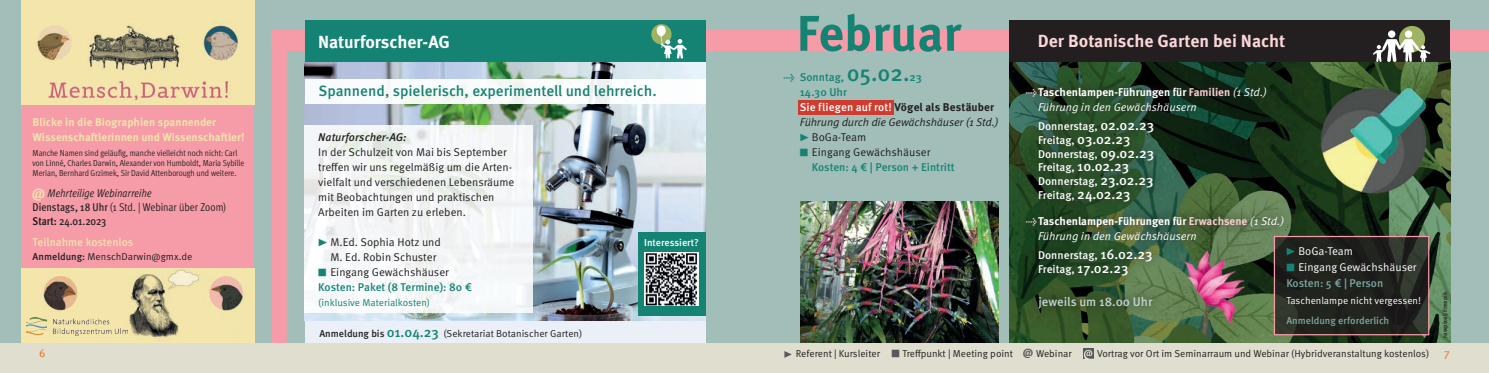
<style>
.page{position:relative;width:1489px;height:373px;background:#fff}
.page>*{position:absolute;margin:0;border:0;box-sizing:border-box;transform-origin:0 0}
.t1{font:700 50px "Meta OT";color:#158373}
.t2{font:700 17.5px "Meta OT";color:#fbd6d8}
.t3{font:700 17.5px "Meta OT";color:#fff}
.t4{font:500 15px "Meta OT";color:#158373}
.t5{font:700 15px "Meta OT";color:#f0e3ab}
.t6{font:500 12.5px "Meta OT";color:#c3d4d1}
.t7{font:11.25px/15px "Meta OT Norm";color:#231f20}
.t8{font:500 11.25px/13.8px "Meta OT";color:#fff}
.t9{font:500 11.25px/15px "Meta OT";color:#158373}
.t10{font:700 11.25px "Meta OT";color:#fff}
.t11{font:700 11.25px/15px "Meta OT";color:#f0e3ab}
.t12{font:11.25px "Meta OT Norm Ita";color:#fff}
.t13{font:11.25px "Meta OT Cond Norm";letter-spacing:-.005em;color:#231f20}
.t14{font:11.25px "Meta OT Norm Ita";letter-spacing:-.015em;color:#231f20}
.t15{font:500 11.25px/21.2px "Meta OT";letter-spacing:-.005em;color:#f0e3ab}
.t16{font:11.25px "Meta OT Norm";color:#fff}
.t17{font:11.25px "Meta OT Cond Norm Ita";letter-spacing:-.005em;color:#231f20}
.t18{font:italic 500 11.25px "Meta OT";color:#231f20}
.t19{font:500 11.25px "Meta OT";letter-spacing:-.005em;color:#7ba89f}
.t20{font:11.25px "Meta OT Norm";color:#e4701e}
.t21{font:10px "Meta OT Norm";color:#231f20}
.t22{font:10px "Meta OT Norm";color:#fff}
.t23{font:10px "Meta OT Norm";letter-spacing:-.005em;color:#158373}
.t24{font:500 10px "Meta OT";color:#7ba89f}
.t25{font:500 10px "Meta OT";color:#fff}
.t26{font:8.75px/10px "Meta OT Cond Norm";color:#231f20}
.t27{font:500 6.25px "Meta OT";letter-spacing:-.005em;color:#231f20}
.s1{font-family:"Meta OT";font-weight:500;font-stretch:condensed}
.s2{font-weight:700;font-stretch:condensed;color:#231f20}
.s3{font-stretch:condensed;color:#231f20}
.s4{font-family:"Meta OT";font-weight:500}
.s5{font-size:21.25px;color:#158373}
.s6{font-family:"Meta OT";font-weight:500;font-size:10px;color:#158373}
.s7{font-family:"Meta OT";font-weight:500;font-size:13.75px;color:#158373}
.s8{font-size:22.5px}
.s9{color:#fff}
.s10{font-weight:700;color:#231f20}
.s11{font-weight:500;color:#facccf}
.s12{color:#facccf}
.s13{font-family:"Meta OT Norm Ita";font-weight:400}
.s14{font-size:13.75px}
.s15{font-weight:500;color:#f9c7cb}
.s16{font-size:18.75px;color:#57585a}
.s17{font-family:"Meta OT";font-weight:500;color:#57585a}
.s18{font-family:"Meta OT";font-weight:700;font-size:11.62px;color:#57585a}
</style>
<div class="page">
<div style="left:0;top:0;width:1488px;height:372px;background:#a1beb9"></div>
<div style="left:272px;top:30px;width:1216px;height:21px;background:#f69ca8"></div>
<div style="left:272px;top:32px;width:15px;height:340px;background:#f69ca8"></div>
<img style="left:1009px;top:62px;width:440px;height:280px">
<div style="left:305px;top:21px;width:400px;height:45px;background:#158373"></div>
<div style="left:798px;top:100px;width:95px;height:15px;background:#cf3c2f"></div>
<div style="left:1009px;top:21px;width:440px;height:41px;background:#231f20"></div>
<div style="left:305px;top:159px;width:400px;height:199px;background:#eaeff8"></div>
<img style="left:305px;top:62px;width:400px;height:258px">
<div style="left:305px;top:79px;width:400px;height:25px;background:#fff"></div>
<svg style="left:304px;top:125px;width:228px;height:186px;fill:#f4f6f8"></svg>
<div style="left:637px;top:231px;width:68px;height:83px;background:#158373"></div>
<img style="left:644px;top:252px;width:54px;height:53px">
<img style="left:800px;top:201px;width:198px;height:141px">
<div style="left:0;top:342px;width:1488px;height:30px;background:#e0decf"></div>
<div style="left:21px;top:96px;width:233px;height:194px;background:#f69ca8"></div>
<svg style="left:1016px;top:77px;width:278px;height:209px;background:#2d4a2e"></svg>
<svg style="left:1027px;top:286px;width:135px;height:32px;background:#3d5931"></svg>
<svg style="left:1274px;top:235px;width:156px;height:101px;background:#2b2a25"></svg>
<img style="left:21px;top:0;width:233px;height:104px">
<img style="left:21px;top:268px;width:233px;height:74px">
<div style="left:1398px;top:26px;width:26px;height:26px;background:#9eb462;border-radius:50%"></div>
<svg style="left:1387px;top:30px;width:8px;height:8px"></svg>
<div style="left:1404px;top:30px;width:8px;height:8px;background:#fff;border-radius:50%"></div>
<svg style="left:1373px;top:39px;width:57px;height:23px"></svg>
<svg style="left:651px;top:24px;width:20px;height:20px"></svg>
<svg style="left:656px;top:25px;width:30px;height:33px"></svg>
<div style="left:1082px;top:347px;width:11px;height:11px;background:#57585a"></div>
<svg style="left:1083px;top:349px;width:10px;height:10px"></svg>
<img style="left:27px;top:316px;width:100px;height:18px">
<p class="t11" style="left:33px;top:114px;width:213px">Blicke in die Biographien spannender<br>Wissenschaftlerinnen und Wissenschaftler!</p>
<p class="t26" style="left:33px;top:147px;width:213px">Manche Namen sind geläufig, manche vielleicht noch nicht: Carl von Linné, Charles Darwin, Alexander von Humboldt, Maria Sybille<br>Merian, Bernhard Grzimek, Sir David Attenborough und weitere.</p>
<p class="t17" style="left:47px;top:186px;width:106px">Mehrteilige Webinarreihe</p>
<p class="t13" style="left:33px;top:200px;width:195px"><span class="s1">Dienstags, 18 Uhr</span> (1 Std. | Webinar über Zoom)</p>
<p class="t15" style="left:33px;top:210px;width:102px"><span class="s2">Start:</span> <span class="s3">24.01.2023<br></span>Teilnahme kostenlos</p>
<p class="t21" style="left:33px;top:250px;width:161px"><span class="s4">Anmeldung:</span> MenschDarwin@gmx.de</p>
<h3 class="t5" style="left:32px;top:182px;width:15px">@</h3>
<h2 class="t3" style="left:318px;top:31px;width:133px">Naturforscher-AG</h2>
<h3 class="t4" style="left:318px;top:81px;width:340px">Spannend, spielerisch, experimentell und lehrreich.</h3>
<p class="t18" style="left:318px;top:130px;width:90px">Naturforscher-AG:</p>
<p class="t7" style="left:318px;top:144px;width:197px">In der Schulzeit von Mai bis September treffen wir uns regelmäßig um die Arten&shy;vielfalt und verschiedenen Lebensräume mit Beobachtungen und praktischen Arbeiten im Garten zu erleben.</p>
<p class="t7" style="left:330px;top:234px;width:112px;text-indent:-13px"><span class="s5">▸</span> M.Ed. Sophia Hotz und<br>M. Ed. Robin Schuster</p>
<p class="t7" style="left:318px;top:264px;width:132px"><span class="s6">■</span> Eingang Gewächshäuser</p>
<p class="t9" style="left:318px;top:279px;width:155px">Kosten: Paket (8 Termine): 80 €</p>
<p class="t23" style="left:318px;top:296px;width:113px">(inklusive Materialkosten)</p>
<p class="t21" style="left:319px;top:326px;width:264px"><span class="s4">Anmeldung bis</span> <span class="s7">01.04.23</span> (Sekretariat Botanischer Garten)</p>
<p class="t25" style="left:644px;top:236px;width:56px">Interessiert?</p>
<h1 class="t1" style="left:796px;top:2px;width:166px">Februar</h1>
<p class="t9" style="left:799px;top:69px;width:196px;text-indent:-16px">→ Sonntag, <span class="s8">05.02.</span>23<br>14.30 Uhr<br><span class="s9">Sie fliegen auf rot!</span> <span class="s10">Vögel als Bestäuber</span></p>
<p class="t14" style="left:799px;top:115px;width:200px">Führung durch die Gewächshäuser (1 Std.)</p>
<p class="t7" style="left:798px;top:129px;width:69px"><span class="s5">▸</span> BoGa-Team</p>
<p class="t7" style="left:799px;top:144px;width:132px"><span class="s6">■</span> Eingang Gewächshäuser</p>
<p class="t9" style="left:811px;top:159px;width:144px">Kosten: 4 € | Person + Eintritt</p>
<h2 class="t2" style="left:1037px;top:30px;width:249px">Der Botanische Garten bei Nacht</h2>
<p class="t10" style="left:1025px;top:85px;width:242px"><span class="s11">→</span>Taschenlampen-Führungen für <span class="s12">Familien</span> <span class="s13">(1 Std.)</span></p>
<p class="t12" style="left:1037px;top:100px;width:160px">Führung in den Gewächshäusern</p>
<p class="t8" style="left:1037px;top:119px;width:118px">Donnerstag, <span class="s14">02.02.23<br></span>Freitag, <span class="s14">03.02.23<br></span>Donnerstag, <span class="s14">09.02.23<br></span>Freitag, <span class="s14">10.02.23<br></span>Donnerstag, <span class="s14">23.02.23<br></span>Freitag, <span class="s14">24.02.23</span></p>
<p class="t10" style="left:1025px;top:214px;width:260px"><span class="s15">→</span>Taschenlampen-Führungen für <span class="s12">Erwachsene</span> <span class="s13">(1 Std.)</span></p>
<p class="t12" style="left:1037px;top:229px;width:160px">Führung in den Gewächshäusern</p>
<p class="t8" style="left:1037px;top:248px;width:116px">Donnerstag, <span class="s14">16.02.23<br></span>Freitag, <span class="s14">17.02.23</span></p>
<p class="t6" style="left:1038px;top:293px;width:115px">jeweils um 18.00 Uhr</p>
<p class="t16" style="left:1284px;top:244px;width:69px"><span class="s5">▸</span> BoGa-Team</p>
<p class="t16" style="left:1286px;top:260px;width:132px"><span class="s6">■</span> Eingang Gewächshäuser</p>
<p class="t19" style="left:1286px;top:276px;width:99px">Kosten: 5 € | Person</p>
<p class="t22" style="left:1286px;top:294px;width:136px">Taschenlampe nicht vergessen!</p>
<p class="t24" style="left:1286px;top:313px;width:105px">Anmeldung erforderlich</p>
<p class="t27" style="left:1440px;top:337px;width:47px;rotate:-90deg">rawpixel/Freepik</p>
<p class="t20" style="left:39px;top:346px;width:8px">6</p>
<p class="t21" style="left:782px;top:347px;width:290px"><span class="s16">▸</span> Referent | Kursleiter <span class="s17">■</span> Treffpunkt | Meeting point <span class="s18">@</span> Webinar</p>
<p class="t21" style="left:1097px;top:347px;width:334px">Vortrag vor Ort im Seminarraum und Webinar (Hybridveranstaltung kostenlos)</p>
<p class="t20" style="left:1444px;top:346px;width:7px">7</p>
</div>
